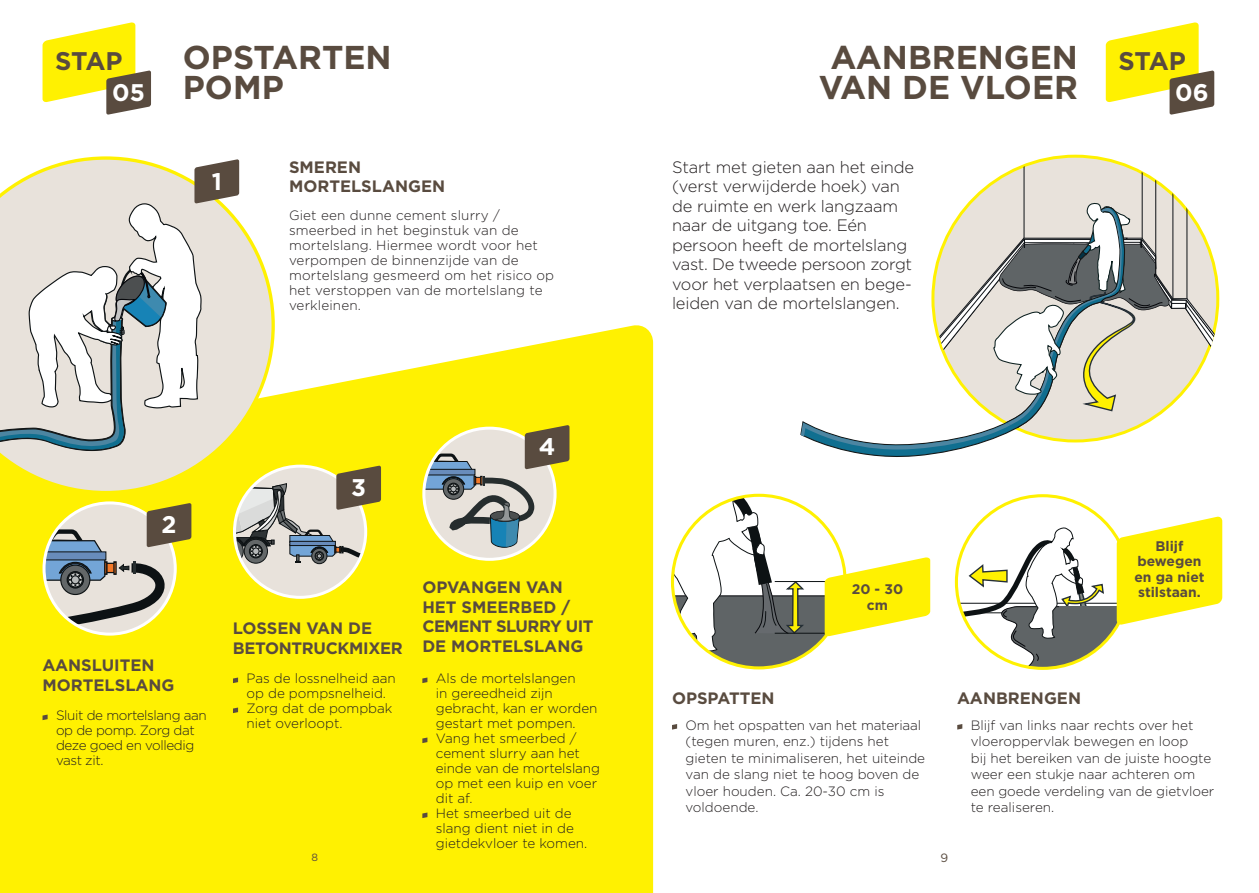
<style>
.page{position:relative;width:1259px;height:893px;background:#fff}
.page>*{position:absolute;margin:0;border:0;box-sizing:border-box;transform-origin:0 0}
.t1{font:700 33px/30px "Gotham";color:#594b3f}
.t2{font:700 25.5px "Gotham";letter-spacing:-.015em;color:#594b3f}
.t3{font:700 24px "Gotham";color:#fff}
.t4{font:300 16.5px/19.5px "Gotham";letter-spacing:-.01em;color:#231f20}
.t5{font:700 16.5px/19.5px "Gotham";color:#594b3f}
.t6{font:700 16.5px/19.5px "Gotham";letter-spacing:-.02em;color:#594b3f}
.t7{font:700 13.95px/15.5px "Gotham";color:#594b3f;text-align:center}
.t8{font:300 13.5px/15px "Gotham";color:#231f20}
.t9{font:300 13.5px/15px "Gotham";letter-spacing:-.03em;color:#231f20}
.t10{font:12px "Gotham";color:#594b3f}
.t11{font:10.5px "Gotham";color:#594b3f}
</style>
<div class="page">
<div style="left:0;top:325px;width:653px;height:568px;background:#fff101"></div>
<svg style="left:43px;top:22px;width:108px;height:93px"></svg>
<svg style="left:0;top:156px;width:275px;height:338px"></svg>
<svg style="left:0;top:203px;width:202px;height:262px;fill:#e8e2db"></svg>
<svg style="left:0;top:270px;width:166px;height:196px"></svg>
<div style="left:234px;top:466px;width:132px;height:131px;background:#e8e2db;border-radius:50%"></div>
<svg style="left:424px;top:428px;width:131px;height:131px"></svg>
<svg style="left:43px;top:715px;width:5px;height:5px"></svg>
<svg style="left:422px;top:677px;width:5px;height:6px"></svg>
<svg style="left:422px;top:737px;width:5px;height:6px"></svg>
<svg style="left:422px;top:812px;width:5px;height:6px"></svg>
<svg style="left:194px;top:159px;width:45px;height:45px;background:#7a6f62"></svg>
<svg style="left:44px;top:503px;width:147px;height:131px;background:#bdba87"></svg>
<svg style="left:234px;top:465px;width:147px;height:102px"></svg>
<svg style="left:424px;top:425px;width:145px;height:123px;background:#bdbc8f"></svg>
<svg style="left:1105px;top:22px;width:109px;height:93px"></svg>
<svg style="left:800px;top:431px;width:156px;height:26px"></svg>
<svg style="left:801px;top:272px;width:295px;height:178px"></svg>
<svg style="left:672px;top:724px;width:5px;height:6px"></svg>
<svg style="left:957px;top:724px;width:5px;height:6px"></svg>
<svg style="left:956px;top:516px;width:266px;height:152px"></svg>
<svg style="left:672px;top:495px;width:258px;height:173px"></svg>
<svg style="left:934px;top:156px;width:284px;height:285px"></svg>
<svg style="left:233px;top:677px;width:5px;height:6px"></svg>
<svg style="left:233px;top:707px;width:5px;height:6px"></svg>
<h2 class="t2" style="left:55px;top:44px;width:69px">STAP</h2>
<h3 class="t3" style="left:112px;top:76px;width:34px">05</h3>
<h1 class="t1" style="left:183px;top:42px;width:210px">OPSTARTEN<br>POMP</h1>
<h3 class="t3" style="left:212px;top:165px;width:12px">1</h3>
<p class="t5" style="left:289px;top:157px;width:158px">SMEREN<br>MORTELSLANGEN</p>
<p class="t8" style="left:289px;top:207px;width:267px">Giet een dunne cement slurry / smeerbed in het beginstuk van de mortelslang. Hiermee wordt voor het verpompen de binnenzijde van de mortelslang gesmeerd om het risico op het verstoppen van de mortelslang te verkleinen.</p>
<h3 class="t3" style="left:162px;top:509px;width:16px">2</h3>
<h3 class="t3" style="left:351px;top:471px;width:16px">3</h3>
<h3 class="t3" style="left:539px;top:431px;width:18px">4</h3>
<p class="t5" style="left:43px;top:655px;width:134px">AANSLUITEN<br>MORTELSLANG</p>
<p class="t9" style="left:56px;top:707px;width:152px">Sluit de mortelslang aan op de pomp. Zorg dat deze goed en volledig vast zit.</p>
<p class="t6" style="left:233px;top:618px;width:171px">LOSSEN VAN DE<br>BETONTRUCKMIXER</p>
<p class="t8" style="left:246px;top:670px;width:151px">Pas de lossnelheid aan op de pompsnelheid.<br>Zorg dat de pompbak niet overloopt.</p>
<p class="t11" style="left:311px;top:850px;width:8px">8</p>
<p class="t5" style="left:422px;top:578px;width:173px">OPVANGEN VAN<br>HET SMEERBED /<br>CEMENT SLURRY UIT<br>DE MORTELSLANG</p>
<p class="t8" style="left:436px;top:670px;width:166px">Als de mortelslangen<br>in gereedheid zijn gebracht, kan er worden gestart met pompen.<br>Vang het smeerbed / cement slurry aan het einde van de mortelslang op met een kuip en voer dit af.<br>Het smeerbed uit de slang dient niet in de gietdekvloer te komen.</p>
<h1 class="t1" style="left:818px;top:42px;width:261px;text-align:center">AANBRENGEN<br>VAN DE VLOER</h1>
<p class="t4" style="left:672px;top:157px;width:244px">Start met gieten aan het einde (verst verwijderde hoek) van de ruimte en werk langzaam naar de uitgang toe. Eén persoon heeft de mortelslang vast. De tweede persoon zorgt voor het verplaatsen en bege&shy;leiden van de mortelslangen.</p>
<h2 class="t2" style="left:1118px;top:44px;width:69px">STAP</h2>
<h3 class="t3" style="left:1175px;top:76px;width:35px">06</h3>
<p class="t7" style="left:1134px;top:538px;width:72px">Blijf bewegen en ga niet</p>
<p class="t7" style="left:851px;top:582px;width:53px">20 - 30</p>
<p class="t7" style="left:1138px;top:584px;width:64px">stilstaan.</p>
<p class="t7" style="left:867px;top:597px;width:23px">cm</p>
<p class="t5" style="left:672px;top:688px;width:104px">OPSPATTEN</p>
<p class="t8" style="left:685px;top:716px;width:241px;line-height:16.5px">Om het opspatten van het materiaal (tegen muren, enz.) tijdens het gieten te minimaliseren, het uiteinde van de slang niet te hoog boven de vloer houden. Ca. 20-30 cm is voldoende.</p>
<p class="t5" style="left:957px;top:688px;width:125px">AANBRENGEN</p>
<p class="t8" style="left:970px;top:716px;width:245px;line-height:16.5px">Blijf van links naar rechts over het vloeroppervlak bewegen en loop<br>bij het bereiken van de juiste hoogte weer een stukje naar achteren om een goede verdeling van de gietvloer te realiseren.</p>
<p class="t10" style="left:940px;top:850px;width:9px">9</p>
</div>
